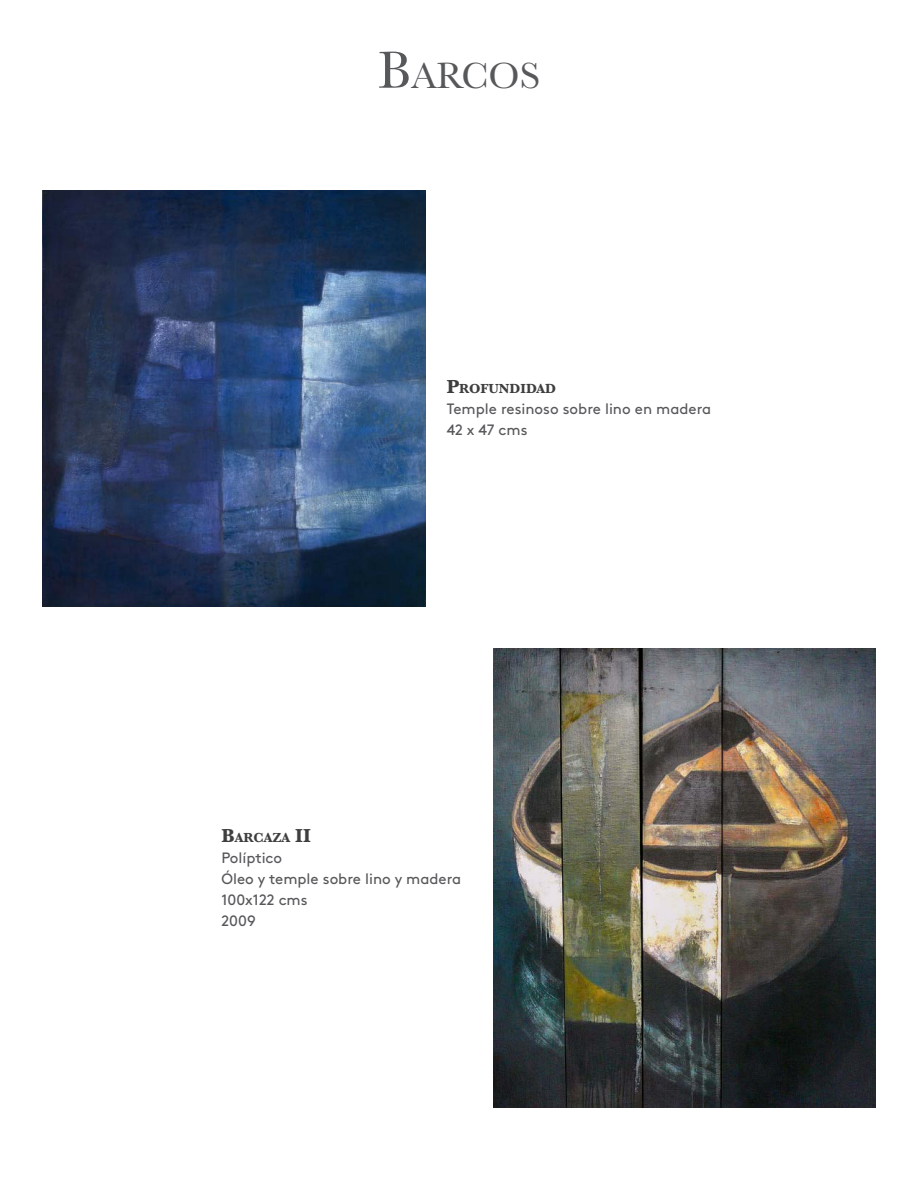
<style>
.page{position:relative;width:918px;height:1188px;background:#fff}
.page>*{position:absolute;margin:0;border:0;box-sizing:border-box;transform-origin:0 0}
.t1{font:37.8px "Baskerville";color:#57585a}
.t2{font:15px/21px "Brown";color:#57585a}
.t3{font:700 13.65px "Baskerville";color:#3e3e3f}
.s1{font-size:54px}
.s2{font-size:19.5px}
</style>
<div class="page">
<img style="left:43px;top:190px;width:382px;height:417px">
<img style="left:493px;top:649px;width:383px;height:458px">
<h1 class="t1" style="left:378px;top:51px;width:164px"><span class="s1">B</span>ARCOS</h1>
<p class="t3" style="left:447px;top:379px;width:111px"><span class="s2">P</span>ROFUNDIDAD</p>
<p class="t2" style="left:447px;top:397px;width:266px">Temple resinoso sobre lino en madera<br>42 x 47 cms</p>
<p class="t3" style="left:222px;top:828px;width:91px"><span class="s2">B</span>ARCAZA <span class="s2">II</span></p>
<p class="t2" style="left:222px;top:846px;width:241px">Políptico<br>Óleo y temple sobre lino y madera<br>100x122 cms<br>2009</p>
</div>
